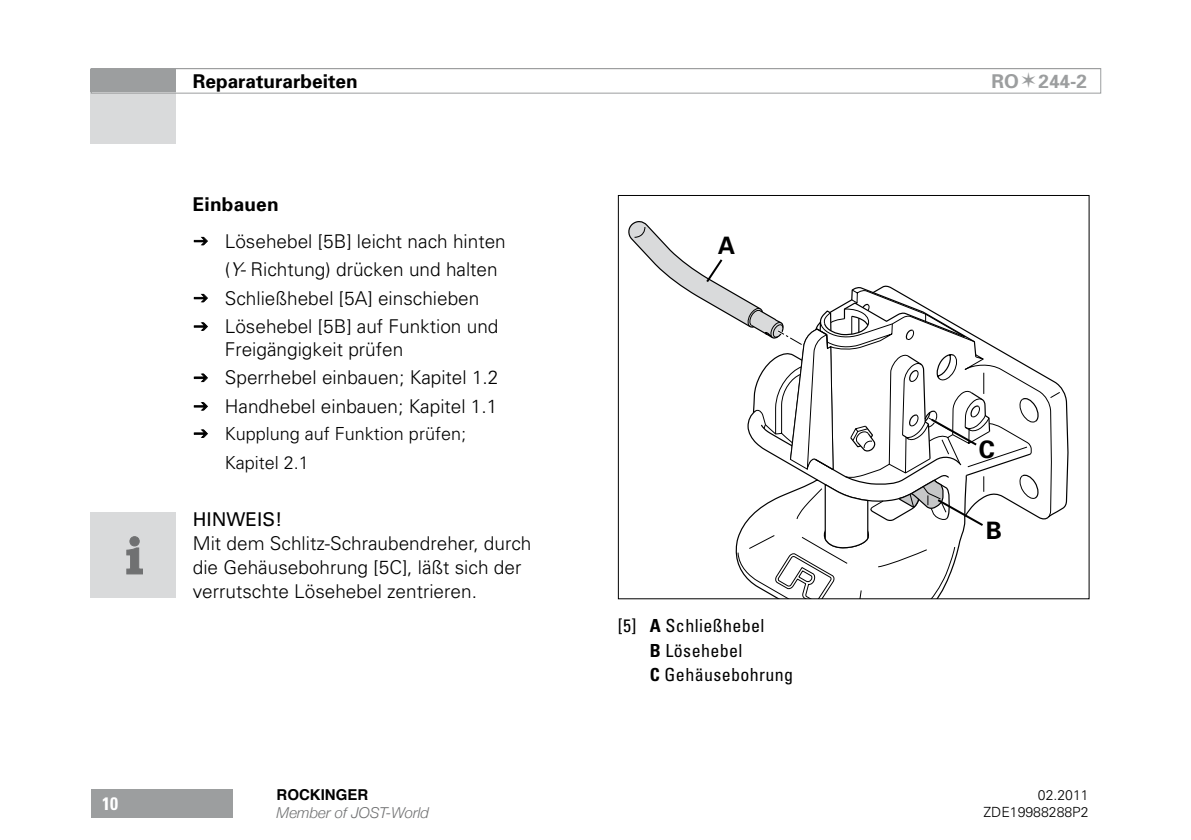
<style>
.page{position:relative;width:1191px;height:840px;background:#fff}
.page>*{position:absolute;margin:0;border:0;box-sizing:border-box;transform-origin:0 0}
.t1{font:700 24px "Univers";color:#000}
.t2{font:300 19px/28.4px "Univers";color:#000}
.t3{font:700 19px "Univers";color:#000}
.t4{font:19px "Univers";color:#000}
.t5{font:700 19px "Univers";color:#9c9e9f}
.t6{font:condensed 18px/24px "Univers";letter-spacing:.02em;color:#000}
.t7{font:300 18px/28.4px "Univers";color:#000}
.t8{font:700 condensed 18px "Univers";color:#fff}
.t9{font:italic 300 15px "Helvetica Neue";color:#707172}
.t10{font:700 15px "Helvetica";color:#000}
.t11{font:300 14px/16.8px "Univers";color:#000;text-align:right}
.s1{font-style:italic}
.s2{font-weight:700}
</style>
<div class="page">
<div style="left:91px;top:788px;width:141px;height:28px;background:#9c9e9f"></div>
<div style="left:91px;top:69px;width:85px;height:24px;background:#9c9e9f"></div>
<div style="left:91px;top:93px;width:85px;height:51px;background:#d9dadb"></div>
<div style="left:91px;top:68px;width:1010px;height:26px;border:1px solid #9c9e9f"></div>
<div style="left:91px;top:512px;width:85px;height:85px;background:#d9dadb"></div>
<svg style="left:126px;top:536px;width:17px;height:38px"></svg>
<svg style="left:1060px;top:386px;width:9px;height:125px"></svg>
<svg style="left:628px;top:221px;width:432px;height:377px"></svg>
<svg style="left:193px;top:236px;width:15px;height:10px"></svg>
<svg style="left:193px;top:293px;width:15px;height:10px"></svg>
<svg style="left:193px;top:322px;width:15px;height:9px"></svg>
<svg style="left:193px;top:373px;width:15px;height:10px"></svg>
<svg style="left:193px;top:402px;width:15px;height:9px"></svg>
<svg style="left:193px;top:429px;width:15px;height:9px"></svg>
<p class="t3" style="left:193px;top:69px;width:166px">Reparaturarbeiten</p>
<p class="t3" style="left:193px;top:191px;width:87px">Einbauen</p>
<p class="t2" style="left:225px;top:226px;width:282px">Lösehebel [5B] leicht nach hinten (<span class="s1">Y-</span> Richtung) drücken und halten<br>Schließhebel [5A] einschieben<br>Lösehebel [5B] auf Funktion und</p>
<p class="t2" style="left:225px;top:334px;width:275px">Freigängigkeit prüfen<br>Sperrhebel einbauen; Kapitel 1.2<br>Handhebel einbauen; Kapitel 1.1</p>
<p class="t7" style="left:225px;top:419px;width:243px">Kupplung auf Funktion prüfen;<br>Kapitel 2.1</p>
<p class="t4" style="left:193px;top:507px;width:91px">HINWEIS !</p>
<p class="t2" style="left:193px;top:530px;width:340px;line-height:24px">Mit dem Schlitz-Schraubendreher, durch die Gehäusebohrung [5C], läßt sich der verrutschte Lösehebel zentrieren.</p>
<p class="t8" style="left:102px;top:791px;width:17px">10</p>
<p class="t10" style="left:277px;top:782px;width:93px">ROCKINGER</p>
<p class="t9" style="left:277px;top:803px;width:154px">Member of JOST-World</p>
<p class="t1" style="left:718px;top:229px;width:19px">A</p>
<p class="t6" style="left:650px;top:613px;width:145px;text-indent:-32px">[5] <span class="s2">A</span> Schließhebel<br><span class="s2">B</span> Lösehebel<br><span class="s2">C</span> Gehäusebohrung</p>
<p class="t5" style="left:991px;top:69px;width:97px">RO 244-2</p>
<p class="t1" style="left:978px;top:433px;width:18px">C</p>
<p class="t1" style="left:985px;top:514px;width:18px">B</p>
<p class="t11" style="left:983px;top:786px;width:107px">02.2011<br>ZDE19988288P2</p>
</div>
